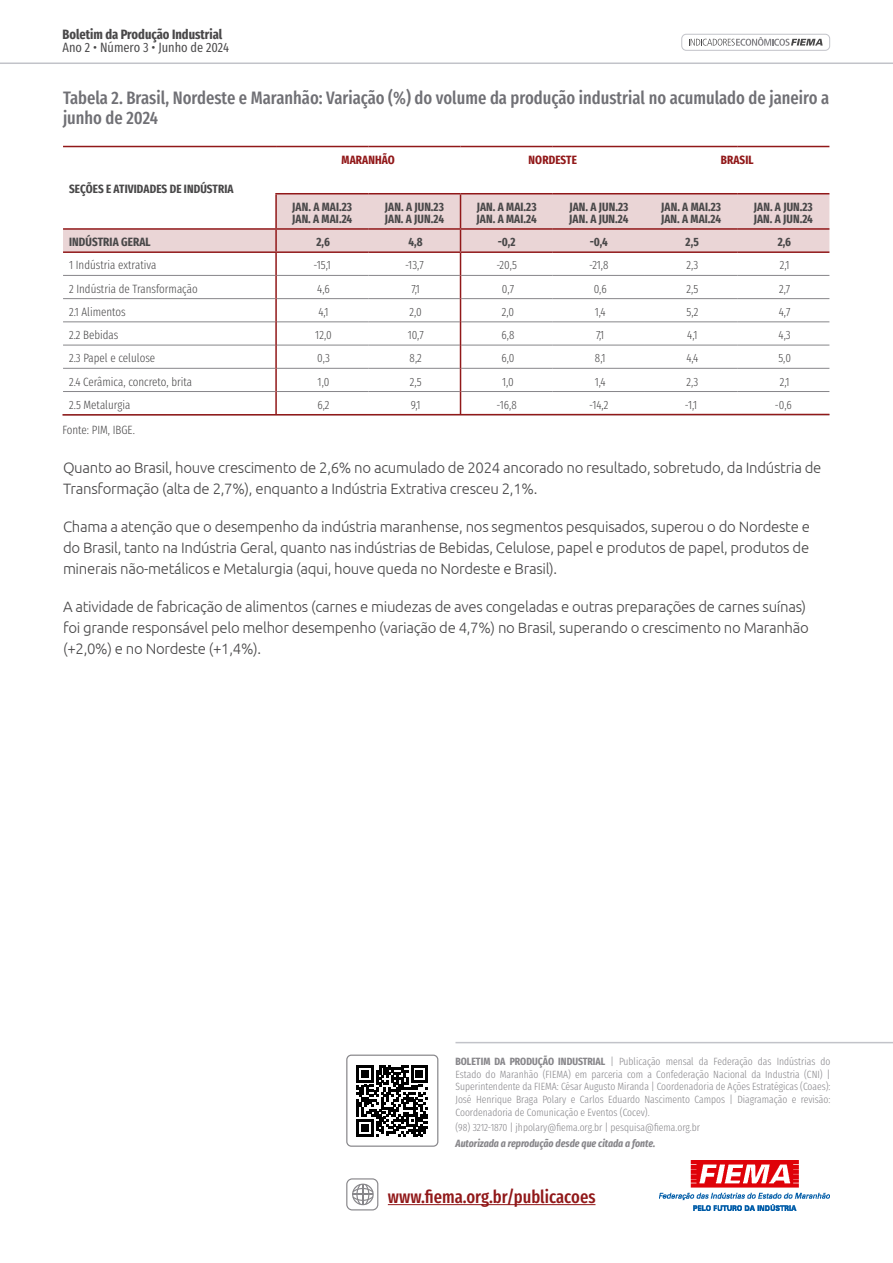
<style>
.page{position:relative;width:893px;height:1263px;background:#fff}
.page>*{position:absolute;margin:0;border:0;box-sizing:border-box;transform-origin:0 0}
.Título_de_tabelas{font:500 18px/19.5px "Fira Sans Compressed";color:#707075}
.t1{font:500 18px "Fira Sans Compressed";color:#911819}
.t2{font:300 15px/21px "Ubuntu";letter-spacing:-.02em;color:#494849}
.t3{font:700 13.5px "Fira Sans Compressed";color:#494849}
.t4{font:13.5px "Fira Sans Compressed";color:#494849}
.Tabela{font:300 12px "Fira Sans Compressed";color:#494849}
.Tabela-2{font:700 12px/12px "Fira Sans Compressed";letter-spacing:.01em;color:#494849}
.Tabela-3{font:700 12px "Fira Sans Compressed";letter-spacing:.01em;color:#911819}
.Legenda{font:300 12px "Fira Sans Compressed";color:#494849}
.t5{font:300 10.5px/12.6px "Fira Sans Compressed";color:#87868a;text-align:justify}
.t6{font:italic 700 10.5px "Fira Sans Compressed";color:#87868a}
.s1{font-weight:700}
</style>
<div class="page">
<div style="left:681px;top:34px;width:149px;height:17px;border:1px solid #c2c3c9;border-radius:4px"></div>
<svg style="left:689px;top:37px;width:134px;height:9px"></svg>
<hr style="left:0;top:62px;width:893px;height:2px;background:#c2c3c9">
<svg style="left:357px;top:1065px;width:71px;height:71px"></svg>
<div style="left:346px;top:1054px;width:92px;height:93px;border:1px solid #87868a;border-radius:4px"></div>
<svg style="left:346px;top:1178px;width:32px;height:32px"></svg>
<hr style="left:388px;top:1204px;width:207px;height:1px;background:#911819">
<hr style="left:455px;top:1042px;width:438px;height:1px;background:#c2c3c9">
<img style="left:660px;top:1160px;width:170px;height:50px">
<hr style="left:63px;top:146px;width:213px;height:1px;background:#911819">
<hr style="left:276px;top:146px;width:92px;height:1px;background:#911819">
<hr style="left:368px;top:146px;width:92px;height:1px;background:#911819">
<hr style="left:460px;top:146px;width:93px;height:1px;background:#911819">
<hr style="left:553px;top:146px;width:92px;height:1px;background:#911819">
<hr style="left:645px;top:146px;width:92px;height:1px;background:#911819">
<hr style="left:737px;top:146px;width:92px;height:1px;background:#911819">
<hr style="left:275px;top:193px;width:93px;height:1px;background:#911819">
<hr style="left:368px;top:193px;width:92px;height:1px;background:#911819">
<hr style="left:460px;top:193px;width:93px;height:1px;background:#911819">
<hr style="left:553px;top:193px;width:92px;height:1px;background:#911819">
<hr style="left:645px;top:193px;width:92px;height:1px;background:#911819">
<hr style="left:737px;top:193px;width:92px;height:1px;background:#911819">
<svg style="left:63px;top:194px;width:766px;height:220px"></svg>
<hr style="left:62px;top:414px;width:767px;height:2px;background:#911919">
<p class="t3" style="left:62px;top:23px;width:161px">Boletim da Produção Industrial</p>
<p class="t4" style="left:62px;top:37px;width:168px">Ano 2 • Número 3 • Junho de 2024</p>
<p class="Título_de_tabelas" style="left:63px;top:87px;width:768px">Tabela 2. Brasil, Nordeste e Maranhão: Variação (%) do volume da produção industrial no acumulado de janeiro a junho de 2024</p>
<p class="Tabela-2" style="left:69px;top:182px;width:166px">SEÇÕES E ATIVIDADES DE INDÚSTRIA</p>
<p class="Tabela-3" style="left:342px;top:150px;width:55px">MARANHÃO</p>
<p class="Tabela-3" style="left:529px;top:150px;width:50px">NORDESTE</p>
<p class="Tabela-3" style="left:721px;top:150px;width:34px">BRASIL</p>
<p class="Tabela-2" style="left:292px;top:200px;width:62px">JAN. A MAI.23<br>JAN. A MAI.24</p>
<p class="Tabela-2" style="left:385px;top:200px;width:61px">JAN. A JUN.23<br>JAN. A JUN.24</p>
<p class="Tabela-2" style="left:477px;top:200px;width:62px">JAN. A MAI.23<br>JAN. A MAI.24</p>
<p class="Tabela-2" style="left:569px;top:200px;width:61px">JAN. A JUN.23<br>JAN. A JUN.24</p>
<p class="Tabela-2" style="left:661px;top:200px;width:62px">JAN. A MAI.23<br>JAN. A MAI.24</p>
<p class="Tabela-2" style="left:754px;top:200px;width:61px">JAN. A JUN.23<br>JAN. A JUN.24</p>
<p class="Tabela-2" style="left:69px;top:235px;width:83px">INDÚSTRIA GERAL</p>
<p class="Tabela-2" style="left:317px;top:235px;width:15px">2,6</p>
<p class="Tabela-2" style="left:408px;top:235px;width:16px">4,8</p>
<p class="Tabela-2" style="left:498px;top:235px;width:19px">-0,2</p>
<p class="Tabela-2" style="left:590px;top:235px;width:20px">-0,4</p>
<p class="Tabela-2" style="left:686px;top:235px;width:15px">2,5</p>
<p class="Tabela-2" style="left:778px;top:235px;width:15px">2,6</p>
<p class="Tabela" style="left:69px;top:257px;width:89px">1 Indústria extrativa</p>
<p class="Tabela" style="left:314px;top:257px;width:19px">-15,1</p>
<p class="Tabela" style="left:405px;top:257px;width:20px">-13,7</p>
<p class="Tabela" style="left:496px;top:257px;width:22px">-20,5</p>
<p class="Tabela" style="left:589px;top:257px;width:21px">-21,8</p>
<p class="Tabela" style="left:687px;top:257px;width:13px">2,3</p>
<p class="Tabela" style="left:780px;top:257px;width:11px">2,1</p>
<p class="Tabela" style="left:69px;top:280px;width:130px">2 Indústria de Transformação</p>
<p class="Tabela" style="left:317px;top:280px;width:14px">4,6</p>
<p class="Tabela" style="left:412px;top:280px;width:10px">7,1</p>
<p class="Tabela" style="left:502px;top:280px;width:14px">0,7</p>
<p class="Tabela" style="left:594px;top:280px;width:14px">0,6</p>
<p class="Tabela" style="left:686px;top:280px;width:13px">2,5</p>
<p class="Tabela" style="left:779px;top:280px;width:13px">2,7</p>
<p class="Tabela" style="left:69px;top:303px;width:58px">2.1 Alimentos</p>
<p class="Tabela" style="left:318px;top:303px;width:12px">4,1</p>
<p class="Tabela" style="left:410px;top:303px;width:14px">2,0</p>
<p class="Tabela" style="left:502px;top:303px;width:14px">2,0</p>
<p class="Tabela" style="left:595px;top:303px;width:12px">1,4</p>
<p class="Tabela" style="left:687px;top:303px;width:13px">5,2</p>
<p class="Tabela" style="left:779px;top:303px;width:13px">4,7</p>
<p class="Tabela" style="left:69px;top:326px;width:51px">2.2 Bebidas</p>
<p class="Tabela" style="left:315px;top:326px;width:18px">12,0</p>
<p class="Tabela" style="left:408px;top:326px;width:18px">10,7</p>
<p class="Tabela" style="left:501px;top:326px;width:14px">6,8</p>
<p class="Tabela" style="left:596px;top:326px;width:10px">7,1</p>
<p class="Tabela" style="left:687px;top:326px;width:12px">4,1</p>
<p class="Tabela" style="left:778px;top:326px;width:14px">4,3</p>
<p class="Tabela" style="left:69px;top:350px;width:88px">2.3 Papel e celulose</p>
<p class="Tabela" style="left:317px;top:350px;width:14px">0,3</p>
<p class="Tabela" style="left:410px;top:350px;width:14px">8,2</p>
<p class="Tabela" style="left:501px;top:350px;width:15px">6,0</p>
<p class="Tabela" style="left:595px;top:350px;width:12px">8,1</p>
<p class="Tabela" style="left:686px;top:350px;width:14px">4,4</p>
<p class="Tabela" style="left:778px;top:350px;width:14px">5,0</p>
<p class="Tabela" style="left:69px;top:373px;width:125px">2.4 Cerâmica, concreto, brita</p>
<p class="Tabela" style="left:318px;top:373px;width:13px">1,0</p>
<p class="Tabela" style="left:410px;top:373px;width:13px">2,5</p>
<p class="Tabela" style="left:502px;top:373px;width:13px">1,0</p>
<p class="Tabela" style="left:595px;top:373px;width:12px">1,4</p>
<p class="Tabela" style="left:687px;top:373px;width:13px">2,3</p>
<p class="Tabela" style="left:780px;top:373px;width:11px">2,1</p>
<p class="Tabela" style="left:69px;top:396px;width:63px">2.5 Metalurgia</p>
<p class="Tabela" style="left:317px;top:396px;width:14px">6,2</p>
<p class="Tabela" style="left:411px;top:396px;width:11px">9,1</p>
<p class="Tabela" style="left:497px;top:396px;width:22px">-16,8</p>
<p class="Tabela" style="left:589px;top:396px;width:21px">-14,2</p>
<p class="Tabela" style="left:685px;top:396px;width:14px">-1,1</p>
<p class="Tabela" style="left:775px;top:396px;width:18px">-0,6</p>
<p class="Legenda" style="left:62px;top:421px;width:74px">Fonte: PIM, IBGE.</p>
<p class="t2" style="left:63px;top:456px;width:760px">Quanto ao Brasil, houve crescimento de 2,6% no acumulado de 2024 ancorado no resultado, sobretudo, da Indústria de<br>Transformação (alta de 2,7%), enquanto a Indústria Extrativa cresceu 2,1%.</p>
<p class="t2" style="left:63px;top:515px;width:748px;text-align:justify">Chama a atenção que o desempenho da indústria maranhense, nos segmentos pesquisados, superou o do Nordeste e do Brasil, tanto na Indústria Geral, quanto nas indústrias de Bebidas, Celulose, papel e produtos de papel, produtos de minerais não-metálicos e Metalurgia (aqui, houve queda no Nordeste e Brasil).</p>
<p class="t2" style="left:63px;top:595px;width:747px">A atividade de fabricação de alimentos (carnes e miudezas de aves congeladas e outras preparações de carnes suínas) foi grande responsável pelo melhor desempenho (variação de 4,7%) no Brasil, superando o crescimento no Maranhão (+2,0%) e no Nordeste (+1,4%).</p>
<p class="t5" style="left:455px;top:1055px;width:376px"><span class="s1">BOLETIM DA PRODUÇÃO INDUSTRIAL</span> | Publicação mensal da Federação das Indústrias do Estado do Maranhão (FIEMA) em parceria com a Confederação Nacional da Industria (CNI) | Superintendente da FIEMA: César Augusto Miranda | Coordenadoria de Ações Estratégicas (Coaes):<br>José Henrique Braga Polary e Carlos Eduardo Nascimento Campos | Diagramação e revisão:<br>Coordenadoria de Comunicação e Eventos (Cocev).</p>
<p class="t5" style="left:455px;top:1121px;width:246px">(98) 3212-1870 | jhpolary@fiema.org.br | pesquisa@fiema.org.br</p>
<p class="t6" style="left:455px;top:1134px;width:201px">Autorizada a reprodução desde que citada a fonte.</p>
<p class="t1" style="left:388px;top:1182px;width:209px">www.fiema.org.br/publicacoes</p>
</div>
